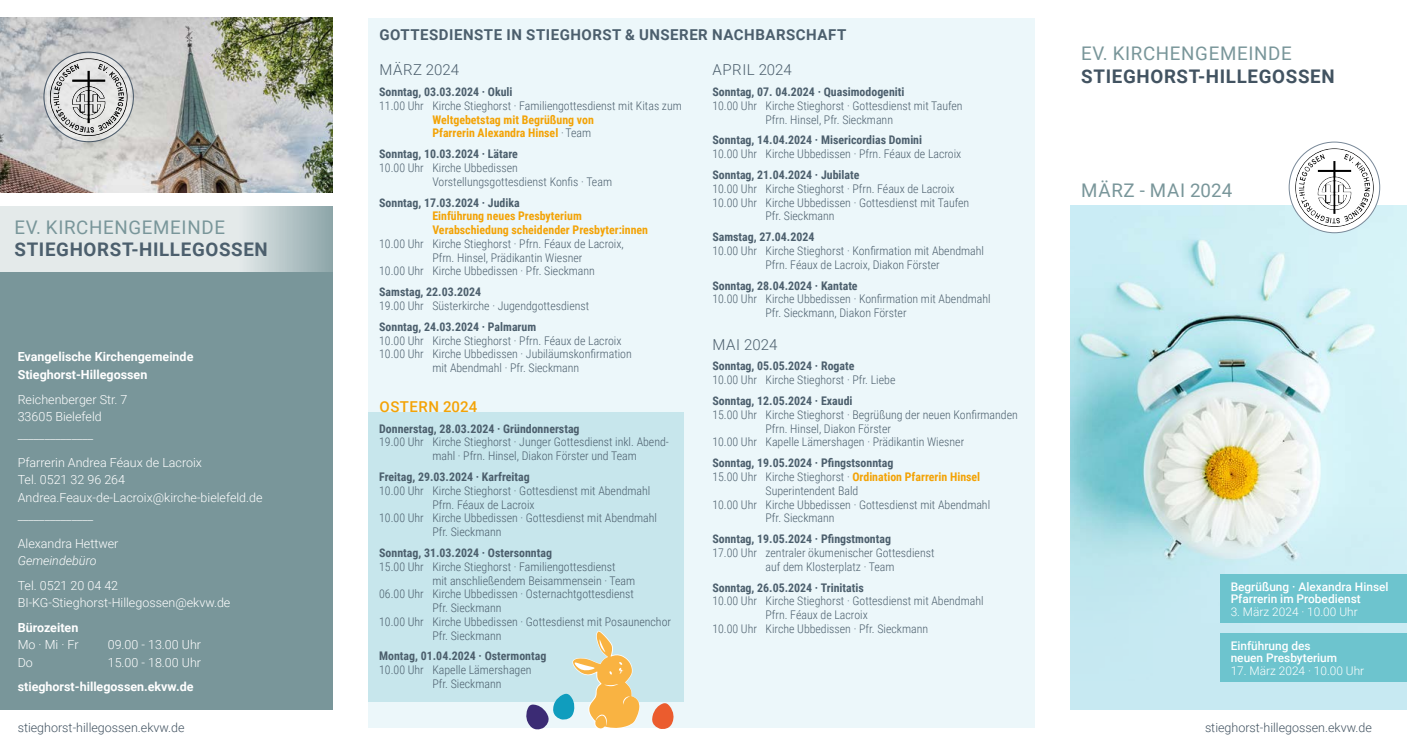
<style>
.page{position:relative;width:1407px;height:745px;background:#fff}
.page>*{position:absolute;margin:0;border:0;box-sizing:border-box;transform-origin:0 0}
.t1{font:18.75px "Roboto";letter-spacing:.035em;color:#79969a}
.t2{font:700 18.75px "Roboto";letter-spacing:.035em;color:#425361}
.t3{font:700 18.75px "Roboto";letter-spacing:.035em;color:#4c5f6d}
.t4{font:700 15px "Roboto";letter-spacing:.035em;color:#4c5f6d}
.t5{font:300 15px "Roboto";letter-spacing:.015em;color:#4c5f6d}
.t6{font:500 15px "Roboto";letter-spacing:.035em;color:#f3a306}
.t7{font:300 15px "Roboto";letter-spacing:.035em;color:#4c5f6d}
.t8{font:300 12.5px/17.8px "Roboto";color:#fff}
.t9{font:700 12.5px/17.5px "Roboto";color:#fff}
.t10{font:300 12.5px "Roboto";color:#425361}
.t11{font:italic 300 12.5px "Roboto";color:#fff}
.t12{font:300 11.88px/13.8px "Roboto Condensed";color:#4c5f6d}
.t13{font:700 11.88px "Roboto Condensed";color:#4c5f6d}
.t14{font:700 11.88px/13.8px "Roboto Condensed";color:#f3a306}
.t15{font:500 11.88px/12.5px "Roboto";color:#fff}
.t16{font:300 11.88px "Roboto";color:#fff}
.s1{font-weight:300;color:#4c5f6d}
.s2{font-weight:700;color:#f3a306}
</style>
<div class="page">
<img style="left:1070px;top:206px;width:337px;height:494px">
<div style="left:369px;top:18px;width:666px;height:708px;background:#ecf7fa"></div>
<div style="left:369px;top:412px;width:315px;height:289px;background:#c7e6ec"></div>
<svg style="left:1292px;top:144px;width:85px;height:88px"></svg>
<div style="left:0;top:206px;width:333px;height:503px;background:#79969a"></div>
<img style="left:0;top:18px;width:333px;height:175px">
<svg style="left:0;top:206px;width:333px;height:65px;fill:#e4eaea"></svg>
<svg style="left:47px;top:54px;width:84px;height:88px"></svg>
<div style="left:1220px;top:633px;width:187px;height:48px;background:#6dc4ce"></div>
<div style="left:1220px;top:574px;width:187px;height:48px;background:#6dc4ce"></div>
<svg style="left:651px;top:703px;width:23px;height:26px"></svg>
<svg style="left:525px;top:631px;width:115px;height:99px"></svg>
<h1 class="t1" style="left:15px;top:214px;width:212px">EV. KIRCHENGEMEINDE</h1>
<h1 class="t3" style="left:15px;top:236px;width:255px">STIEGHORST-HILLEGOSSEN</h1>
<p class="t9" style="left:18px;top:347px;width:177px">Evangelische Kirchengemeinde<br>Stieghorst-Hillegossen</p>
<p class="t8" style="left:18px;top:389px;width:111px">Reichenberger Str. 7<br>33605 Bielefeld ______________</p>
<p class="t8" style="left:18px;top:452px;width:246px">Pfarrerin Andrea Féaux de Lacroix<br>Tel. 0521 32 96 264<br>Andrea.Feaux-de-Lacroix@kirche-bielefeld.de ______________</p>
<p class="t8" style="left:18px;top:533px;width:102px">Alexandra Hettwer</p>
<p class="t11" style="left:18px;top:551px;width:80px">Gemeindebüro</p>
<p class="t8" style="left:18px;top:575px;width:214px">Tel. 0521 20 04 42<br>BI-KG-Stieghorst-Hillegossen@ekvw.de</p>
<p class="t9" style="left:18px;top:617px;width:62px">Bürozeiten</p>
<p class="t8" style="left:18px;top:635px;width:62px">Mo · Mi · Fr</p>
<p class="t8" style="left:108px;top:635px;width:95px">09.00 - 13.00 Uhr</p>
<p class="t8" style="left:18px;top:652px;width:17px">Do</p>
<p class="t8" style="left:108px;top:652px;width:95px">15.00 - 18.00 Uhr</p>
<p class="t9" style="left:18px;top:677px;width:177px">stieghorst-hillegossen.ekvw.de</p>
<p class="t4" style="left:379px;top:24px;width:468px">GOTTESDIENSTE IN STIEGHORST &amp; UNSERER NACHBARSCHAFT</p>
<p class="t5" style="left:379px;top:59px;width:81px">MÄRZ 2024</p>
<p class="t13" style="left:379px;top:83px;width:135px">Sonntag, 03.03.2024 · Okuli</p>
<p class="t12" style="left:379px;top:98px;width:304px">11.00 Uhr Kirche Stieghorst · Familiengottesdienst mit Kitas zum</p>
<p class="t14" style="left:432px;top:112px;width:163px">Weltgebetstag mit Begrüßung von<br>Pfarrerin Alexandra Hinsel <span class="s1">· Team</span></p>
<p class="t13" style="left:379px;top:145px;width:140px">Sonntag, 10.03.2024 · Lätare</p>
<p class="t12" style="left:432px;top:160px;width:181px;text-indent:-53px">10.00 Uhr Kirche Ubbedissen<br>Vorstellungsgottesdienst Konfis · Team</p>
<p class="t13" style="left:379px;top:194px;width:142px">Sonntag, 17.03.2024 · Judika</p>
<p class="t14" style="left:432px;top:209px;width:217px">Einführung neues Presbyterium<br>Verabschiedung scheidender Presbyter:innen</p>
<p class="t12" style="left:379px;top:236px;width:246px">10.00 Uhr Kirche Stieghorst · Pfrn. Féaux de Lacroix,</p>
<p class="t12" style="left:432px;top:250px;width:152px">Pfrn. Hinsel, Prädikantin Wiesner</p>
<p class="t12" style="left:379px;top:264px;width:217px">10.00 Uhr Kirche Ubbedissen · Pfr. Sieckmann</p>
<p class="t13" style="left:379px;top:283px;width:104px">Samstag, 22.03.2024</p>
<p class="t12" style="left:379px;top:298px;width:212px">19.00 Uhr Süsterkirche · Jugendgottesdienst</p>
<p class="t13" style="left:379px;top:318px;width:158px">Sonntag, 24.03.2024 · Palmarum</p>
<p class="t12" style="left:379px;top:333px;width:244px">10.00 Uhr Kirche Stieghorst · Pfrn. Féaux de Lacroix</p>
<p class="t12" style="left:379px;top:346px;width:254px">10.00 Uhr Kirche Ubbedissen · Jubiläumskonfirmation</p>
<p class="t12" style="left:432px;top:360px;width:148px">mit Abendmahl · Pfr. Sieckmann</p>
<p class="t6" style="left:379px;top:395px;width:99px">OSTERN 2024</p>
<p class="t13" style="left:379px;top:420px;width:202px">Donnerstag, 28.03.2024 · Gründonnerstag</p>
<p class="t12" style="left:432px;top:434px;width:238px;text-indent:-53px">19.00 Uhr Kirche Stieghorst · Junger Gottesdienst inkl. Abend&shy;mahl · Pfrn. Hinsel, Diakon Förster und Team</p>
<p class="t13" style="left:379px;top:468px;width:152px">Freitag, 29.03.2024 · Karfreitag</p>
<p class="t12" style="left:379px;top:483px;width:273px">10.00 Uhr Kirche Stieghorst · Gottesdienst mit Abendmahl</p>
<p class="t12" style="left:432px;top:496px;width:104px">Pfrn. Féaux de Lacroix</p>
<p class="t12" style="left:379px;top:510px;width:279px">10.00 Uhr Kirche Ubbedissen · Gottesdienst mit Abendmahl</p>
<p class="t12" style="left:432px;top:524px;width:71px">Pfr. Sieckmann</p>
<p class="t13" style="left:379px;top:544px;width:174px">Sonntag, 31.03.2024 · Ostersonntag</p>
<p class="t12" style="left:379px;top:559px;width:238px">15.00 Uhr Kirche Stieghorst · Familiengottesdienst</p>
<p class="t12" style="left:432px;top:572px;width:204px">mit anschließendem Beisammensein · Team</p>
<p class="t12" style="left:379px;top:586px;width:256px">06.00 Uhr Kirche Ubbedissen · Osternachtgottesdienst</p>
<p class="t12" style="left:432px;top:600px;width:71px">Pfr. Sieckmann</p>
<p class="t12" style="left:379px;top:614px;width:293px">10.00 Uhr Kirche Ubbedissen · Gottesdienst mit Posaunenchor</p>
<p class="t12" style="left:432px;top:627px;width:71px">Pfr. Sieckmann</p>
<p class="t13" style="left:379px;top:647px;width:169px">Montag, 01.04.2024 · Ostermontag</p>
<p class="t12" style="left:432px;top:662px;width:101px;text-indent:-53px">10.00 Uhr Kapelle Lämershagen<br>Pfr. Sieckmann</p>
<p class="t7" style="left:712px;top:59px;width:81px">APRIL 2024</p>
<p class="t13" style="left:712px;top:83px;width:194px">Sonntag, 07. 04.2024 · Quasimodogeniti</p>
<p class="t12" style="left:765px;top:98px;width:199px;text-indent:-53px">10.00 Uhr Kirche Stieghorst · Gottesdienst mit Taufen<br>Pfrn. Hinsel, Pfr. Sieckmann</p>
<p class="t13" style="left:712px;top:132px;width:211px">Sonntag, 14.04.2024 · Misericordias Domini</p>
<p class="t12" style="left:712px;top:146px;width:250px">10.00 Uhr Kirche Ubbedissen · Pfrn. Féaux de Lacroix</p>
<p class="t13" style="left:712px;top:166px;width:149px">Sonntag, 21.04.2024 · Jubilate</p>
<p class="t12" style="left:712px;top:181px;width:244px">10.00 Uhr Kirche Stieghorst · Pfrn. Féaux de Lacroix</p>
<p class="t12" style="left:712px;top:195px;width:258px">10.00 Uhr Kirche Ubbedissen · Gottesdienst mit Taufen</p>
<p class="t12" style="left:765px;top:209px;width:71px">Pfr. Sieckmann</p>
<p class="t13" style="left:712px;top:228px;width:104px">Samstag, 27.04.2024</p>
<p class="t12" style="left:765px;top:243px;width:220px;text-indent:-53px">10.00 Uhr Kirche Stieghorst · Konfirmation mit Abendmahl<br>Pfrn. Féaux de Lacroix, Diakon Förster</p>
<p class="t13" style="left:712px;top:277px;width:147px">Sonntag, 28.04.2024 · Kantate</p>
<p class="t12" style="left:765px;top:291px;width:227px;text-indent:-53px">10.00 Uhr Kirche Ubbedissen · Konfirmation mit Abendmahl<br>Pfr. Sieckmann, Diakon Förster</p>
<p class="t5" style="left:712px;top:333px;width:66px">MAI 2024</p>
<p class="t13" style="left:712px;top:358px;width:144px">Sonntag, 05.05.2024 · Rogate</p>
<p class="t12" style="left:712px;top:372px;width:185px">10.00 Uhr Kirche Stieghorst · Pfr. Liebe</p>
<p class="t13" style="left:712px;top:392px;width:142px">Sonntag, 12.05.2024 · Exaudi</p>
<p class="t12" style="left:712px;top:407px;width:307px">15.00 Uhr Kirche Stieghorst · Begrüßung der neuen Konfirmanden</p>
<p class="t12" style="left:765px;top:421px;width:127px">Pfrn. Hinsel, Diakon Förster</p>
<p class="t12" style="left:712px;top:434px;width:253px">10.00 Uhr Kapelle Lämershagen · Prädikantin Wiesner</p>
<p class="t13" style="left:712px;top:454px;width:182px">Sonntag, 19.05.2024 · Pfingstsonntag</p>
<p class="t12" style="left:712px;top:469px;width:269px">15.00 Uhr Kirche Stieghorst · <span class="s2">Ordination Pfarrerin Hinsel</span></p>
<p class="t12" style="left:765px;top:483px;width:94px">Superintendent Bald</p>
<p class="t12" style="left:712px;top:496px;width:279px">10.00 Uhr Kirche Ubbedissen · Gottesdienst mit Abendmahl</p>
<p class="t12" style="left:765px;top:510px;width:71px">Pfr. Sieckmann</p>
<p class="t13" style="left:712px;top:530px;width:180px">Sonntag, 19.05.2024 · Pfingstmontag</p>
<p class="t12" style="left:765px;top:545px;width:170px;text-indent:-53px">17.00 Uhr zentraler ökumenischer Gottesdienst auf dem Klosterplatz · Team</p>
<p class="t13" style="left:712px;top:578px;width:153px">Sonntag, 26.05.2024 · Trinitatis</p>
<p class="t12" style="left:712px;top:593px;width:273px">10.00 Uhr Kirche Stieghorst · Gottesdienst mit Abendmahl</p>
<p class="t12" style="left:765px;top:607px;width:104px">Pfrn. Féaux de Lacroix</p>
<p class="t12" style="left:712px;top:621px;width:217px">10.00 Uhr Kirche Ubbedissen · Pfr. Sieckmann</p>
<h1 class="t1" style="left:1081px;top:40px;width:212px">EV. KIRCHENGEMEINDE</h1>
<h1 class="t2" style="left:1081px;top:63px;width:255px">STIEGHORST-HILLEGOSSEN</h1>
<h1 class="t1" style="left:1081px;top:177px;width:152px">MÄRZ - MAI 2024</h1>
<p class="t15" style="left:1230px;top:579px;width:159px">Begrüßung · Alexandra Hinsel<br>Pfarrerin im Probedienst</p>
<p class="t16" style="left:1230px;top:602px;width:128px">3. März 2024 · 10.00 Uhr</p>
<p class="t15" style="left:1230px;top:638px;width:108px">Einführung des neuen Presbyterium</p>
<p class="t16" style="left:1230px;top:661px;width:135px">17. März 2024 · 10.00 Uhr</p>
<p class="t10" style="left:18px;top:718px;width:168px">stieghorst-hillegossen.ekvw.de</p>
<p class="t10" style="left:1205px;top:718px;width:168px">stieghorst-hillegossen.ekvw.de</p>
</div>
